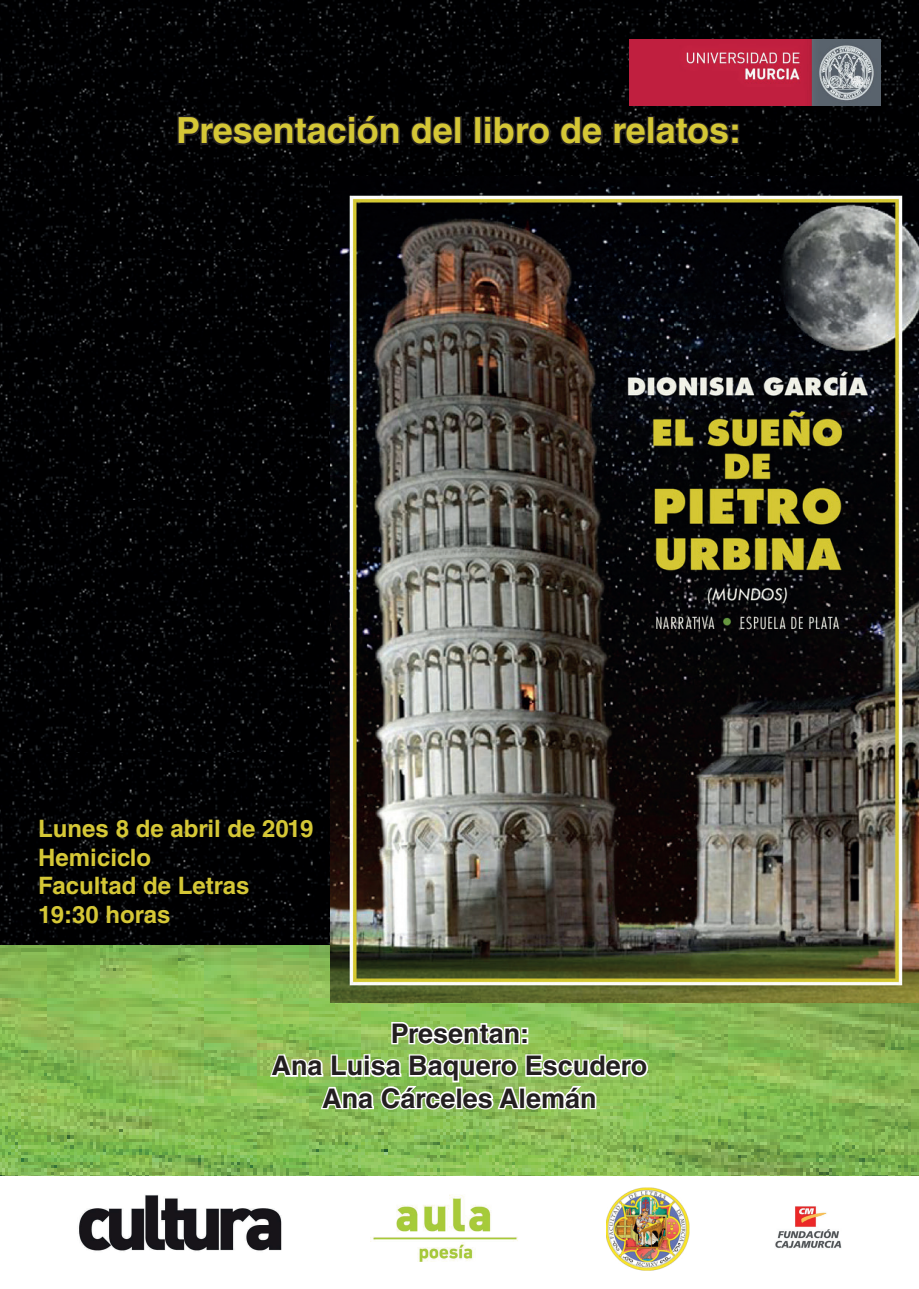
<style>
.page{position:relative;width:919px;height:1289px;background:#fff}
.page>*{position:absolute;margin:0;border:0;box-sizing:border-box;transform-origin:0 0}
.t1{font:700 36px "Helvetica LT Std";color:#d5c736}
.t2{font:700 27px/32.4px "Helvetica LT Std";color:#231f20;text-align:center}
.t3{font:700 24px/28.8px "Helvetica LT Std";color:#d5c736}
</style>
<div class="page">
<img style="left:0;top:0;width:918px;height:945px">
<img style="left:0;top:945px;width:918px;height:231px">
<img style="left:330px;top:176px;width:588px;height:826px">
<svg style="left:176px;top:112px;width:225px;height:35px;background:#100f10"></svg>
<svg style="left:409px;top:114px;width:46px;height:33px"></svg>
<div style="left:454px;top:116px;width:8px;height:29px;border:3px solid #231f20"></div>
<div style="left:474px;top:116px;width:8px;height:29px;border:3px solid #231f20"></div>
<svg style="left:482px;top:114px;width:70px;height:33px;background:#110f10"></svg>
<svg style="left:558px;top:114px;width:47px;height:33px;background:#110f10"></svg>
<svg style="left:611px;top:116px;width:129px;height:31px;background:#121012"></svg>
<svg style="left:268px;top:1020px;width:381px;height:91px"></svg>
<img style="left:629px;top:39px;width:251px;height:66px">
<img style="left:79px;top:1195px;width:203px;height:56px">
<img style="left:775px;top:1206px;width:67px;height:43px">
<img style="left:370px;top:1194px;width:148px;height:67px">
<img style="left:606px;top:1187px;width:83px;height:83px">
<h1 class="t1" style="left:176px;top:109px;width:566px">Presentación del libro de relatos:</h1>
<p class="t3" style="left:38px;top:813px;width:276px">Lunes 8 de abril de 2019<br>Hemiciclo<br>Facultad de Letras<br>19:30 horas</p>
<p class="t2" style="left:271px;top:1016px;width:377px">Presentan:<br>Ana Luisa Baquero Escudero<br>Ana Cárceles Alemán</p>
</div>
